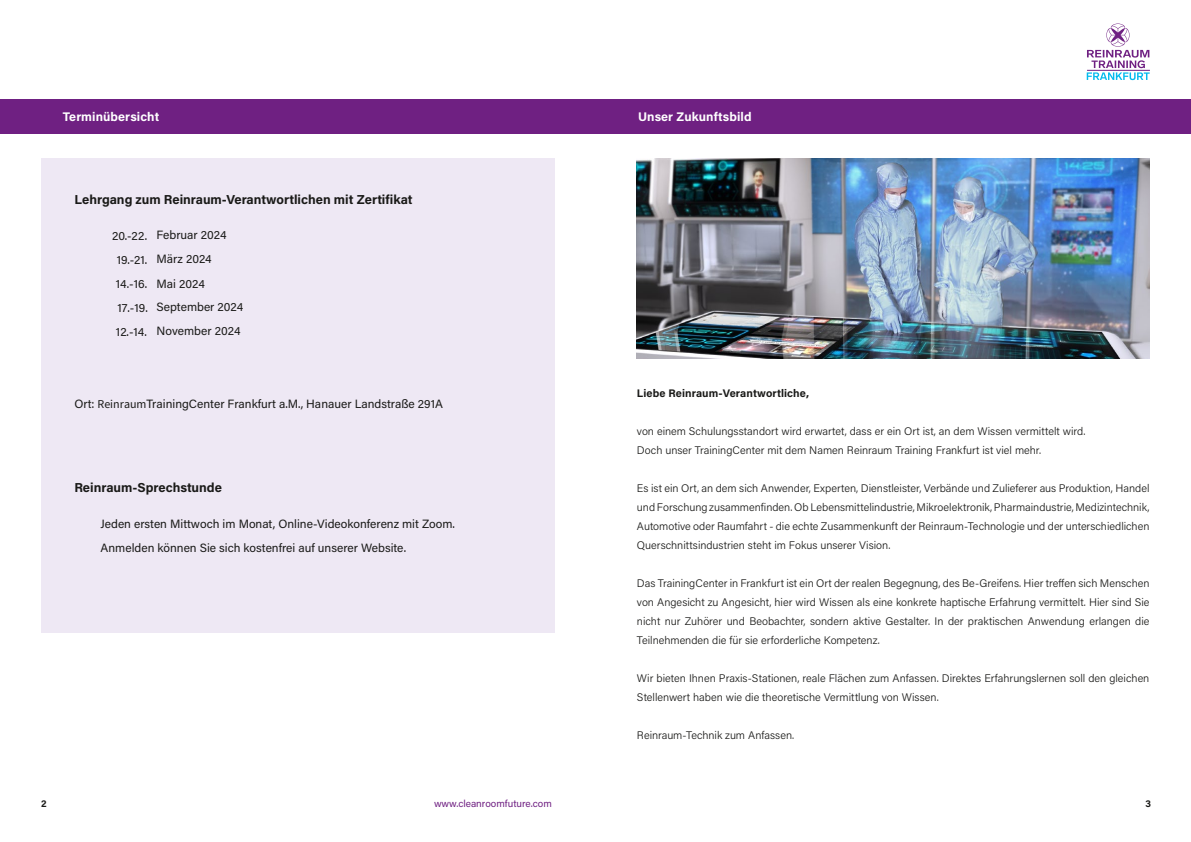
<style>
.page{position:relative;width:1191px;height:842px;background:#fff}
.page>*{position:absolute;margin:0;border:0;box-sizing:border-box;transform-origin:0 0}
.t1{font:700 13px "Acumin Pro";color:#1a1a18}
.t2{font:700 12.5px "Acumin Pro";letter-spacing:.01em;color:#fff}
.t3{font:12px/24px "Acumin Pro";color:#1a1a18}
.t4{font:300 11px/19px "Acumin Pro";color:#1a1a18}
.t5{font:700 11px "Acumin Pro";letter-spacing:.005em;color:#1a1a18}
.t6{font:10px "Acumin Pro";color:#6f2082}
.t7{font:700 10px "Acumin Pro";color:#1a1a18}
.s1{font-family:"Source Sans Pro"}
</style>
<div class="page">
<hr style="left:1087px;top:70px;width:63px;height:1px;background:#6f2082">
<svg style="left:1086px;top:24px;width:63px;height:56px"></svg>
<div style="left:0;top:99px;width:1191px;height:34px;background:#6f2082"></div>
<div style="left:41px;top:159px;width:513px;height:474px;background:#eee8f4"></div>
<img style="left:637px;top:159px;width:512px;height:200px">
<p class="t2" style="left:63px;top:108px;width:98px">Terminübersicht</p>
<p class="t2" style="left:638px;top:108px;width:115px">Unser Zukunftsbild</p>
<p class="t1" style="left:74px;top:190px;width:340px">Lehrgang zum Reinraum-Verantwortlichen mit Zertifikat</p>
<p class="t3" style="left:112px;top:223px;width:37px;text-align:center">20.-22.<br>19.-21.<br>14.-16.<br>17.-19.<br>12.-14.</p>
<p class="t3" style="left:156px;top:222px;width:72px">Februar 2024<br>März 2024<br>Mai 2024</p>
<p class="t3" style="left:156px;top:294px;width:88px;line-height:24.6px">September 2024<br>November 2024</p>
<p class="t3" style="left:74px;top:391px;width:370px">Ort: <span class="s1">Reinraum</span>TrainingCenter Frankfurt a.M., Hanauer Landstraße 291A</p>
<p class="t1" style="left:74px;top:478px;width:149px">Reinraum-Sprechstunde</p>
<p class="t3" style="left:100px;top:511px;width:356px">Jeden ersten Mittwoch im Monat, Online-Videokonferenz mit Zoom.<br>Anmelden können Sie sich kostenfrei auf unserer Website.</p>
<p class="t5" style="left:637px;top:386px;width:174px">Liebe Reinraum-Verantwortliche,</p>
<p class="t4" style="left:637px;top:421px;width:450px">von einem Schulungsstandort wird erwartet, dass er ein Ort ist, an dem Wissen vermittelt wird.<br>Doch unser TrainingCenter mit dem Namen Reinraum Training Frankfurt ist viel mehr.</p>
<p class="t4" style="left:637px;top:478px;width:514px;text-align:justify">Es ist ein Ort, an dem sich Anwender, Experten, Dienstleister, Verbände und Zulieferer aus Produktion, Handel und Forschung zusammenfinden. Ob Lebensmittelindustrie, Mikroelektronik, Pharmaindustrie, Medizintechnik, Automotive oder Raumfahrt - die echte Zusammenkunft der Reinraum-Technologie und der unterschiedlichen Querschnittsindustrien steht im Fokus unserer Vision.</p>
<p class="t4" style="left:637px;top:573px;width:514px;text-align:justify">Das TrainingCenter in Frankfurt ist ein Ort der realen Begegnung, des Be-Greifens. Hier treffen sich Menschen von Angesicht zu Angesicht, hier wird Wissen als eine konkrete haptische Erfahrung vermittelt. Hier sind Sie nicht nur Zuhörer und Beobachter, sondern aktive Gestalter. In der praktischen Anwendung erlangen die Teilnehmenden die für sie erforderliche Kompetenz.</p>
<p class="t4" style="left:637px;top:668px;width:514px">Wir bieten Ihnen Praxis-Stationen, reale Flächen zum Anfassen. Direktes Erfahrungslernen soll den gleichen<br>Stellenwert haben wie die theoretische Vermittlung von Wissen.</p>
<p class="t4" style="left:637px;top:725px;width:159px">Reinraum-Technik zum Anfassen.</p>
<p class="t7" style="left:41px;top:796px;width:7px">2</p>
<p class="t6" style="left:434px;top:796px;width:119px">www.cleanroomfuture.com</p>
<p class="t7" style="left:1145px;top:796px;width:7px">3</p>
</div>
